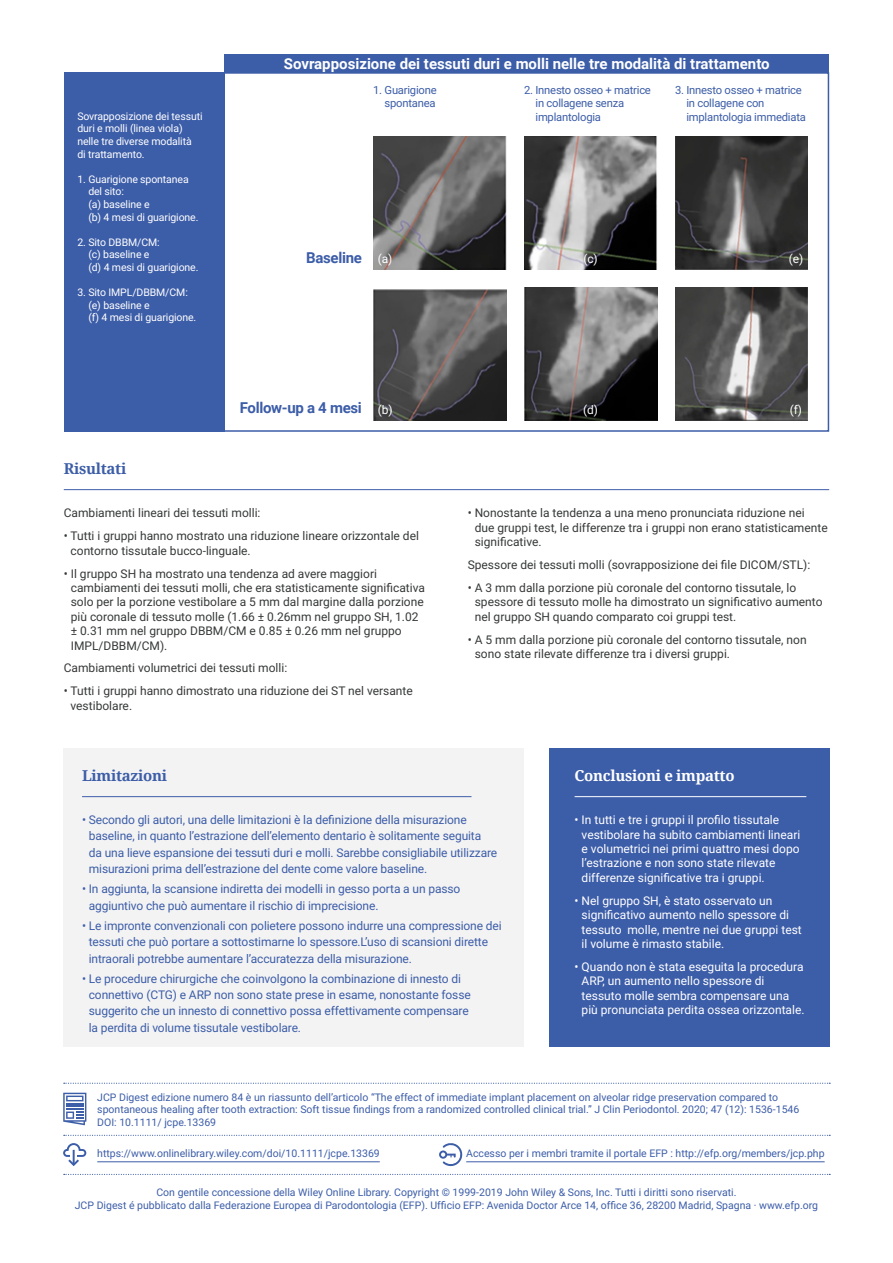
<style>
.page{position:relative;width:893px;height:1263px;background:#fff}
.page>*{position:absolute;margin:0;border:0;box-sizing:border-box;transform-origin:0 0}
.t1{font:700 15px "Roboto";color:#fff}
.t2{font:700 15px "Roboto";letter-spacing:-.02em;color:#3c5da8}
.t3{font:700 15px "Noto Serif";letter-spacing:-.02em;color:#3c5da8}
.t4{font:700 15px "Noto Serif";letter-spacing:-.02em;color:#fff}
.t5{font:12px/14.4px "Roboto";color:#363838}
.t6{font:12px/16.2px "Roboto";letter-spacing:-.01em;color:#3c5da8}
.t7{font:12px/14.4px "Roboto";color:#fff}
.t8{font:11.25px/13.5px "Roboto";letter-spacing:-.02em;color:#3c5da8}
.t9{font:10.5px/12.6px "Roboto";color:#3c5da8}
.t10{font:10.5px/12.6px "Roboto";letter-spacing:-.01em;color:#fff}
</style>
<div class="page">
<img style="left:373px;top:136px;width:133px;height:133px">
<img style="left:524px;top:136px;width:133px;height:133px">
<img style="left:675px;top:136px;width:133px;height:133px">
<img style="left:373px;top:289px;width:133px;height:131px">
<img style="left:524px;top:287px;width:133px;height:133px">
<img style="left:675px;top:287px;width:133px;height:133px">
<div style="left:64px;top:72px;width:160px;height:360px;background:#3c5da8"></div>
<svg style="left:64px;top:1174px;width:766px;height:1px"></svg>
<svg style="left:64px;top:1083px;width:766px;height:1px"></svg>
<svg style="left:63px;top:1093px;width:23px;height:32px"></svg>
<svg style="left:64px;top:1135px;width:766px;height:1px"></svg>
<hr style="left:97px;top:1161px;width:283px;height:1px;background:#3c5da8">
<svg style="left:63px;top:1143px;width:24px;height:24px"></svg>
<hr style="left:466px;top:1161px;width:359px;height:1px;background:#3c5da8">
<svg style="left:439px;top:1143px;width:24px;height:24px"></svg>
<hr style="left:64px;top:489px;width:765px;height:1px;background:#3c5da8">
<div style="left:64px;top:748px;width:460px;height:299px;background:#f3f3f3"></div>
<hr style="left:82px;top:796px;width:389px;height:1px;background:#3c5da8">
<div style="left:550px;top:748px;width:280px;height:299px;background:#3c5da8"></div>
<hr style="left:575px;top:796px;width:231px;height:1px;background:#fff">
<div style="left:224px;top:54px;width:605px;height:18px;background:#3c5da8"></div>
<p class="t10" style="left:77px;top:109px;width:127px">Sovrapposizione dei tessuti duri e molli (linea viola) nelle tre diverse modalità di trattamento.</p>
<p class="t10" style="left:88px;top:172px;width:112px;text-indent:-11px">1. Guarigione spontanea del sito:<br>(a) baseline e<br>(b) 4 mesi di guarigione.</p>
<p class="t10" style="left:88px;top:235px;width:112px;text-indent:-11px">2. Sito DBBM/CM:<br>(c) baseline e<br>(d) 4 mesi di guarigione.</p>
<p class="t10" style="left:88px;top:286px;width:110px;text-indent:-11px">3. Sito IMPL/DBBM/CM: (e) baseline e<br>(f) 4 mesi di guarigione.</p>
<p class="t3" style="left:64px;top:458px;width:64px">Risultati</p>
<p class="t1" style="left:284px;top:53px;width:487px">Sovrapposizione dei tessuti duri e molli nelle tre modalità di trattamento</p>
<p class="t8" style="left:373px;top:82px;width:65px;text-align:right">1. Guarigione spontanea</p>
<p class="t8" style="left:535px;top:82px;width:117px;text-indent:-11px">2. Innesto osseo + matrice in collagene senza implantologia</p>
<p class="t8" style="left:686px;top:82px;width:121px;text-indent:-11px">3. Innesto osseo + matrice in collagene con implantologia immediata</p>
<p class="t2" style="left:306px;top:247px;width:57px">Baseline</p>
<p class="t7" style="left:378px;top:251px;width:16px">(a)</p>
<p class="t7" style="left:583px;top:251px;width:16px">(c)</p>
<p class="t7" style="left:789px;top:251px;width:16px">(e)</p>
<p class="t2" style="left:240px;top:397px;width:124px">Follow-up a 4 mesi</p>
<p class="t7" style="left:378px;top:402px;width:16px">(b)</p>
<p class="t7" style="left:583px;top:402px;width:16px">(d)</p>
<p class="t7" style="left:790px;top:402px;width:14px">(f)</p>
<p class="t5" style="left:64px;top:505px;width:198px">Cambiamenti lineari dei tessuti molli:</p>
<p class="t5" style="left:71px;top:528px;width:350px;text-indent:-7px">• Tutti i gruppi hanno mostrato una riduzione lineare orizzontale del contorno tissutale bucco-linguale.</p>
<p class="t5" style="left:71px;top:566px;width:356px;text-indent:-7px">• Il gruppo SH ha mostrato una tendenza ad avere maggiori cambiamenti dei tessuti molli, che era statisticamente significativa solo per la porzione vestibolare a 5 mm dal margine dalla porzione più coronale di tessuto molle (1.66 ± 0.26mm nel gruppo SH, 1.02 ± 0.31 mm nel gruppo DBBM/CM e 0.85 ± 0.26 mm nel gruppo IMPL/DBBM/CM).</p>
<p class="t5" style="left:64px;top:660px;width:225px">Cambiamenti volumetrici dei tessuti molli:</p>
<p class="t5" style="left:71px;top:683px;width:344px;text-indent:-7px">• Tutti i gruppi hanno dimostrato una riduzione dei ST nel versante vestibolare.</p>
<p class="t3" style="left:82px;top:765px;width:86px">Limitazioni</p>
<p class="t5" style="left:475px;top:505px;width:354px;text-indent:-7px">• Nonostante la tendenza a una meno pronunciata riduzione nei<br>due gruppi test, le differenze tra i gruppi non erano statisticamente significative.</p>
<p class="t5" style="left:468px;top:557px;width:344px">Spessore dei tessuti molli (sovrapposizione dei file DICOM/STL):</p>
<p class="t5" style="left:475px;top:580px;width:349px;text-indent:-7px">• A 3 mm dalla porzione più coronale del contorno tissutale, lo spessore di tessuto molle ha dimostrato un significativo aumento nel gruppo SH quando comparato coi gruppi test.</p>
<p class="t5" style="left:475px;top:632px;width:333px;text-indent:-7px">• A 5 mm dalla porzione più coronale del contorno tissutale, non sono state rilevate differenze tra i diversi gruppi.</p>
<p class="t4" style="left:575px;top:765px;width:161px">Conclusioni e impatto</p>
<p class="t6" style="left:89px;top:811px;width:410px;text-indent:-7px">• Secondo gli autori, una delle limitazioni è la definizione della misurazione baseline, in quanto l’estrazione dell’elemento dentario è solitamente seguita da una lieve espansione dei tessuti duri e molli. Sarebbe consigliabile utilizzare misurazioni prima dell’estrazione del dente come valore baseline.</p>
<p class="t6" style="left:89px;top:880px;width:373px;text-indent:-7px">• In aggiunta, la scansione indiretta dei modelli in gesso porta a un passo aggiuntivo che può aumentare il rischio di imprecisione.</p>
<p class="t6" style="left:89px;top:917px;width:414px;text-indent:-7px">• Le impronte convenzionali con polietere possono indurre una compressione dei tessuti che può portare a sottostimarne lo spessore.L’uso di scansioni dirette intraorali potrebbe aumentare l’accuratezza della misurazione.</p>
<p class="t6" style="left:89px;top:970px;width:383px;text-indent:-7px">• Le procedure chirurgiche che coinvolgono la combinazione di innesto di connettivo (CTG) e ARP non sono state prese in esame, nonostante fosse suggerito che un innesto di connettivo possa effettivamente compensare la perdita di volume tissutale vestibolare.</p>
<p class="t7" style="left:582px;top:812px;width:220px;text-indent:-7px">• In tutti e tre i gruppi il profilo tissutale vestibolare ha subito cambiamenti lineari e volumetrici nei primi quattro mesi dopo l’estrazione e non sono state rilevate differenze significative tra i gruppi.</p>
<p class="t7" style="left:582px;top:893px;width:222px;text-indent:-7px">• Nel gruppo SH, è stato osservato un significativo aumento nello spessore di tessuto molle, mentre nei due gruppi test il volume è rimasto stabile.</p>
<p class="t7" style="left:582px;top:959px;width:224px;text-indent:-7px">• Quando non è stata eseguita la procedura ARP, un aumento nello spessore di tessuto molle sembra compensare una più pronunciata perdita ossea orizzontale.</p>
<p class="t9" style="left:97px;top:1090px;width:704px">JCP Digest edizione numero 84 è un riassunto dell’articolo “The effect of immediate implant placement on alveolar ridge preservation compared to spontaneous healing after tooth extraction: Soft tissue findings from a randomized controlled clinical trial.” J Clin Periodontol. 2020; 47 (12): 1536-1546<br>DOI: 10.1111/ jcpe.13369</p>
<p class="t9" style="left:97px;top:1147px;width:284px">https://www.onlinelibrary.wiley.com/doi/10.1111/jcpe.13369</p>
<p class="t9" style="left:466px;top:1147px;width:360px">Accesso per i membri tramite il portale EFP : http://efp.org/members/jcp.php</p>
<p class="t9" style="left:156px;top:1186px;width:581px">Con gentile concessione della Wiley Online Library. Copyright © 1999-2019 John Wiley &amp; Sons, Inc. Tutti i diritti sono riservati.</p>
<p class="t9" style="left:75px;top:1198px;width:745px">JCP Digest é pubblicato dalla Federazione Europea di Parodontologia (EFP). Ufficio EFP: Avenida Doctor Arce 14, office 36, 28200 Madrid, Spagna · www.efp.org</p>
</div>
